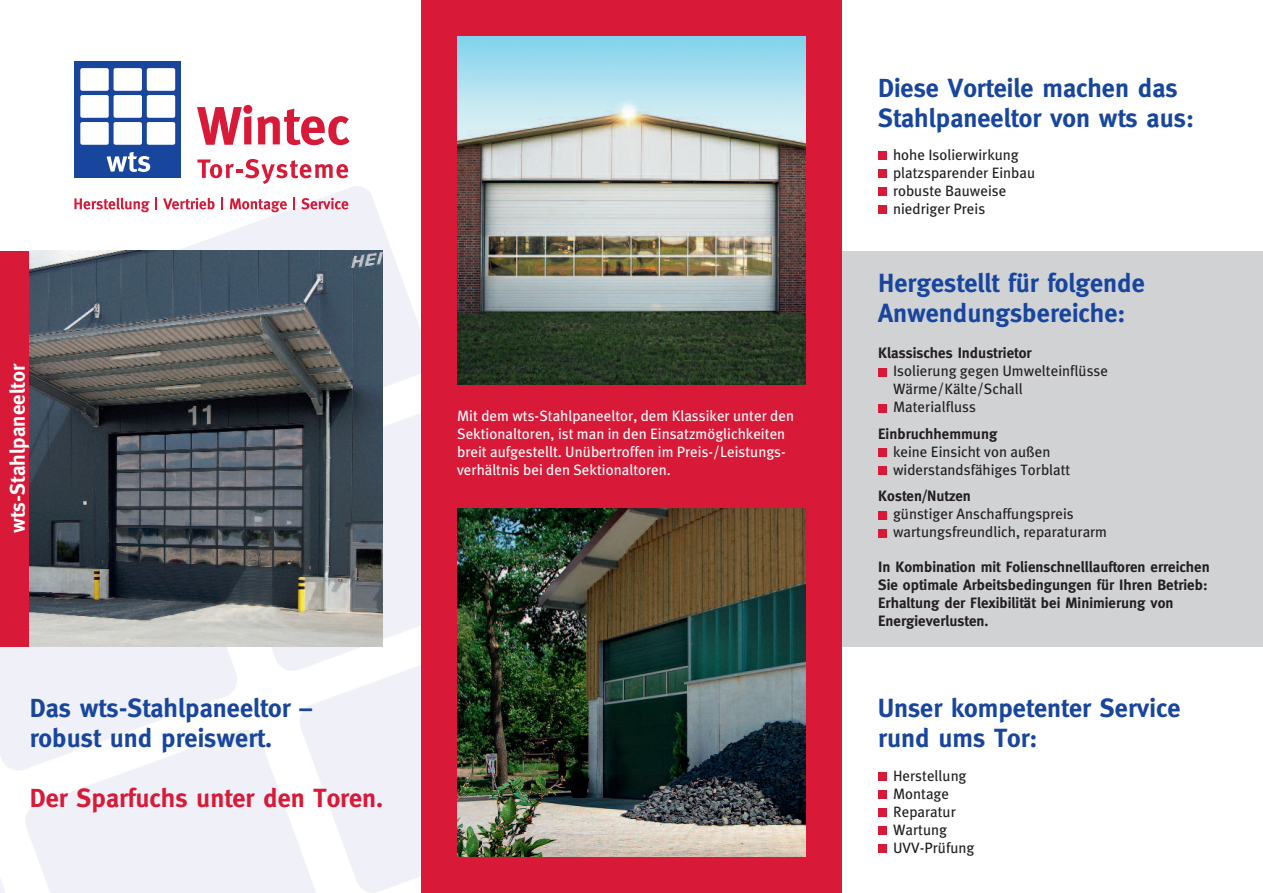
<style>
.page{position:relative;width:1263px;height:893px;background:#fff}
.page>*{position:absolute;margin:0;border:0;box-sizing:border-box;transform-origin:0 0}
.t1{font:700 26.25px/30px "Meta";color:#18469d}
.t2{font:700 26.25px "Meta";color:#d91938}
.t3{font:700 21px "Meta";color:#fff}
.t4{font:15px/18px "Meta Plus";color:#231f20}
.t5{font:700 15px/18px "Meta";color:#231f20}
.t6{font:15px/18px "Meta Plus";color:#fff}
</style>
<div class="page">
<img style="left:0;top:186px;width:421px;height:707px">
<div style="left:0;top:251px;width:38px;height:395px;background:#d91938"></div>
<img style="left:30px;top:251px;width:353px;height:395px">
<div style="left:842px;top:251px;width:421px;height:395px;background:#d1d2d4"></div>
<div style="left:421px;top:0;width:421px;height:893px;background:#d91938"></div>
<img style="left:457px;top:36px;width:349px;height:349px">
<div style="left:878px;top:772px;width:9px;height:9px;background:#d91938"></div>
<div style="left:878px;top:790px;width:9px;height:9px;background:#d91938"></div>
<div style="left:878px;top:808px;width:9px;height:9px;background:#d91938"></div>
<div style="left:878px;top:826px;width:9px;height:9px;background:#d91938"></div>
<div style="left:878px;top:844px;width:9px;height:9px;background:#d91938"></div>
<div style="left:878px;top:368px;width:9px;height:8px;background:#d91938"></div>
<div style="left:878px;top:448px;width:9px;height:9px;background:#d91938"></div>
<div style="left:878px;top:511px;width:9px;height:8px;background:#d91938"></div>
<div style="left:878px;top:404px;width:9px;height:8px;background:#d91938"></div>
<div style="left:878px;top:529px;width:9px;height:8px;background:#d91938"></div>
<div style="left:878px;top:466px;width:9px;height:9px;background:#d91938"></div>
<div style="left:878px;top:151px;width:9px;height:9px;background:#d91938"></div>
<div style="left:878px;top:187px;width:9px;height:9px;background:#d91938"></div>
<div style="left:878px;top:205px;width:9px;height:9px;background:#d91938"></div>
<div style="left:878px;top:169px;width:9px;height:9px;background:#d91938"></div>
<svg style="left:197px;top:159px;width:151px;height:25px"></svg>
<div style="left:75px;top:62px;width:106px;height:116px;background:#18469d"></div>
<svg style="left:197px;top:105px;width:153px;height:40px"></svg>
<svg style="left:74px;top:197px;width:83px;height:15px"></svg>
<svg style="left:163px;top:198px;width:52px;height:11px"></svg>
<svg style="left:221px;top:197px;width:2px;height:12px"></svg>
<svg style="left:230px;top:198px;width:57px;height:14px"></svg>
<svg style="left:293px;top:197px;width:2px;height:12px"></svg>
<svg style="left:301px;top:198px;width:47px;height:11px"></svg>
<svg style="left:107px;top:152px;width:43px;height:20px"></svg>
<div style="left:147px;top:122px;width:28px;height:23px;background:#fff;border-radius:2px"></div>
<div style="left:147px;top:95px;width:28px;height:23px;background:#fff;border-radius:2px"></div>
<div style="left:147px;top:68px;width:28px;height:23px;background:#fff;border-radius:2px"></div>
<div style="left:114px;top:122px;width:28px;height:23px;background:#fff;border-radius:2px"></div>
<div style="left:114px;top:95px;width:28px;height:23px;background:#fff;border-radius:2px"></div>
<div style="left:114px;top:68px;width:28px;height:23px;background:#fff;border-radius:2px"></div>
<div style="left:80px;top:122px;width:29px;height:23px;background:#fff;border-radius:2px"></div>
<div style="left:80px;top:95px;width:29px;height:23px;background:#fff;border-radius:2px"></div>
<div style="left:80px;top:68px;width:29px;height:23px;background:#fff;border-radius:2px"></div>
<img style="left:457px;top:508px;width:349px;height:349px">
<h2 class="t3" style="left:5px;top:533px;width:171px;rotate:-90deg">wts-Stahlpaneeltor</h2>
<h1 class="t1" style="left:30px;top:693px;width:284px">Das wts-Stahlpaneeltor – robust und preiswert.</h1>
<h1 class="t2" style="left:30px;top:783px;width:355px">Der Sparfuchs unter den Toren.</h1>
<p class="t6" style="left:457px;top:407px;width:338px">Mit dem wts-Stahlpaneeltor, dem Klassiker unter den Sektionaltoren, ist man in den Einsatzmöglichkeiten breit aufgestellt. Unübertroffen im Preis-/Leistungs&shy;verhältnis bei den Sektionaltoren.</p>
<h1 class="t1" style="left:878px;top:72px;width:317px">Diese Vorteile machen das<br>Stahlpaneeltor von wts aus:</h1>
<p class="t4" style="left:893px;top:146px;width:144px">hohe Isolierwirkung platzsparender Einbau robuste Bauweise niedriger Preis</p>
<h1 class="t1" style="left:878px;top:268px;width:268px">Hergestellt für folgende<br>Anwendungsbereiche:</h1>
<p class="t5" style="left:878px;top:344px;width:155px">Klassisches Industrietor</p>
<p class="t4" style="left:893px;top:362px;width:217px">Isolierung gegen Umwelteinflüsse<br>Wärme/Kälte/Schall<br>Materialfluss</p>
<p class="t5" style="left:878px;top:425px;width:121px">Einbruchhemmung</p>
<p class="t4" style="left:893px;top:442px;width:179px">keine Einsicht von außen widerstandsfähiges Torblatt</p>
<p class="t5" style="left:878px;top:487px;width:94px">Kosten/Nutzen</p>
<p class="t4" style="left:893px;top:505px;width:216px">günstiger Anschaffungspreis wartungsfreundlich, reparaturarm</p>
<p class="t5" style="left:878px;top:558px;width:333px">In Kombination mit Folienschnelllauftoren erreichen Sie optimale Arbeitsbedingungen für Ihren Betrieb:<br>Erhaltung der Flexibilität bei Minimierung von Energieverlusten.</p>
<h1 class="t1" style="left:878px;top:693px;width:304px">Unser kompetenter Service rund ums Tor:</h1>
<p class="t4" style="left:893px;top:766px;width:83px">Herstellung<br>Montage<br>Reparatur<br>Wartung<br>UVV-Prüfung</p>
</div>
